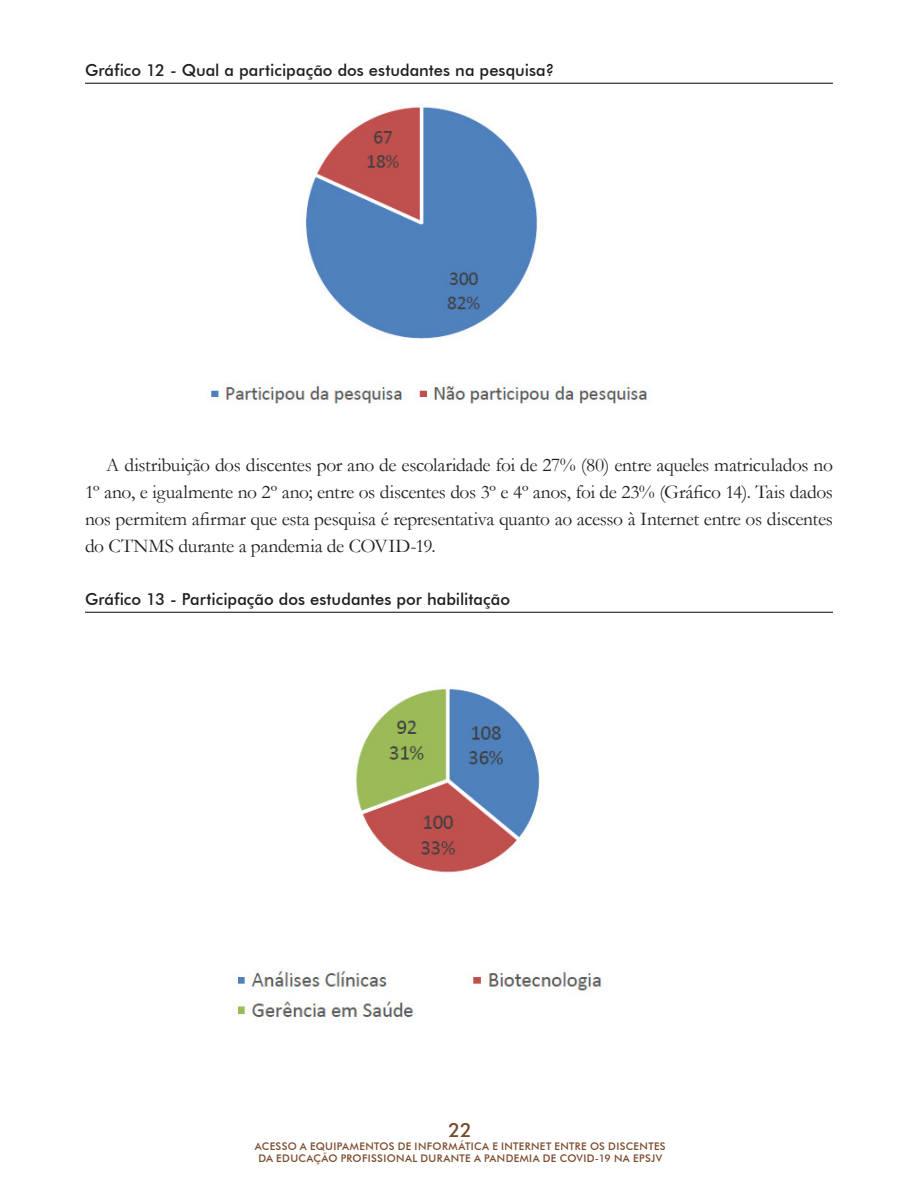
<style>
.page{position:relative;width:918px;height:1188px;background:#fff}
.page>*{position:absolute;margin:0;border:0;box-sizing:border-box;transform-origin:0 0}
.TEXTO_CORRIDO{font:19.5px/27px "Garamond";letter-spacing:-.015em;color:#231f20;text-align:justify}
.t1{font:500 19.5px "Futura BT";color:#794a2b}
.TÍTULO_GRAFICO{font:500 16.5px "Futura BT";color:#231f20}
.t2{font:500 10.5px/12.6px "Futura BT";letter-spacing:.03em;color:#794a2b;text-align:center}
</style>
<div class="page">
<hr style="left:85px;top:83px;width:748px;height:1px;background:#231f20">
<hr style="left:85px;top:612px;width:748px;height:1px;background:#231f20">
<img style="left:208px;top:103px;width:440px;height:301px">
<img style="left:232px;top:689px;width:370px;height:332px">
<p class="TÍTULO_GRAFICO" style="left:85px;top:60px;width:471px">Gráfico 12 - Qual a participação dos estudantes na pesquisa?</p>
<p class="TEXTO_CORRIDO" style="left:85px;top:450px;width:749px;text-indent:21px">A distribuição dos discentes por ano de escolaridade foi de 27% (80) entre aqueles matriculados no 1º ano, e igualmente no 2º ano; entre os discentes dos 3º e 4º anos, foi de 23% (Gráfico 14). Tais dados nos permitem afirmar que esta pesquisa é representativa quanto ao acesso à Internet entre os discentes do CTNMS durante a pandemia de COVID-19.</p>
<p class="TÍTULO_GRAFICO" style="left:85px;top:589px;width:427px">Gráfico 13 - Participação dos estudantes por habilitação</p>
<p class="t1" style="left:449px;top:1118px;width:25px">22</p>
<p class="t2" style="left:255px;top:1139px;width:412px">ACESSO A EQUIPAMENTOS DE INFORMÁTICA E INTERNET ENTRE OS DISCENTES<br>DA EDUCAÇÃO PROFISSIONAL DURANTE A PANDEMIA DE COVID-19 NA EPSJV</p>
</div>
